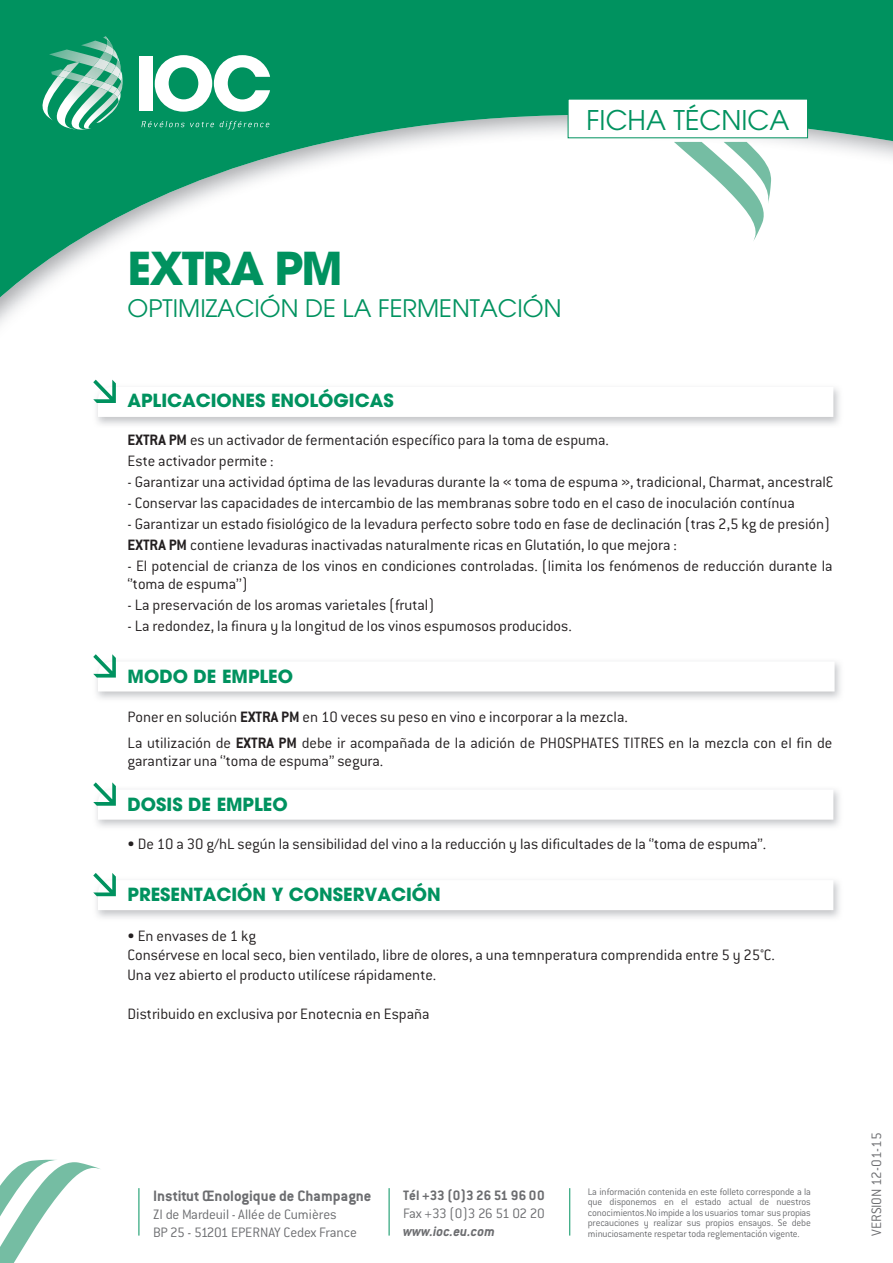
<style>
.page{position:relative;width:893px;height:1263px;background:#fff}
.page>*{position:absolute;margin:0;border:0;box-sizing:border-box;transform-origin:0 0}
.t1{font:700 45px "Avant Garde LT";letter-spacing:-.04em;color:#00925f}
.t2{font:27px "Avant Garde LT";color:#00925f}
.t3{font:24px "Avant Garde LT";color:#00925f}
.t4{font:700 18px "Avant Garde LT";color:#00925f}
.t5{font:300 16.5px/21px "Conduit ITC";color:#231f20}
.t6{font:700 16.5px "Conduit ITC";color:#6c6d70}
.t7{font:300 15px/18px "Conduit ITC";letter-spacing:-.01em;color:#6c6d70}
.t8{font:700 15px "Conduit ITC";color:#6c6d70}
.t9{font:300 15px "Conduit ITC";letter-spacing:-.03em;color:#6c6d70}
.t10{font:italic 700 15px "Conduit ITC";color:#6c6d70}
.t11{font:300 10.5px/10.5px "Conduit ITC";letter-spacing:-.015em;color:#6c6d70;text-align:justify}
.s1{font-weight:700}
</style>
<div class="page">
<svg style="left:0;top:0;width:893px;height:324px"></svg>
<svg style="left:0;top:1160px;width:100px;height:103px"></svg>
<svg style="left:567px;top:98px;width:241px;height:41px"></svg>
<hr style="left:139px;top:1188px;width:1px;height:47px;background:#00925f">
<hr style="left:389px;top:1188px;width:1px;height:47px;background:#00925f">
<hr style="left:569px;top:1188px;width:1px;height:47px;background:#00925f">
<img style="left:49px;top:49px;width:6px;height:13px">
<img style="left:121px;top:75px;width:2px;height:54px">
<img style="left:113px;top:105px;width:8px;height:25px">
<img style="left:55px;top:36px;width:58px;height:94px">
<img style="left:93px;top:58px;width:6px;height:12px">
<img style="left:79px;top:76px;width:17px;height:9px">
<svg style="left:99px;top:36px;width:23px;height:69px;background:#70bba0"></svg>
<img style="left:39px;top:62px;width:40px;height:59px">
<svg style="left:58px;top:70px;width:13px;height:8px"></svg>
<svg style="left:141px;top:121px;width:73px;height:6px"></svg>
<svg style="left:220px;top:121px;width:49px;height:8px"></svg>
<div style="left:139px;top:56px;width:14px;height:55px;background:#fff"></div>
<svg style="left:155px;top:55px;width:115px;height:57px"></svg>
<img style="left:674px;top:142px;width:92px;height:100px">
<img style="left:724px;top:142px;width:47px;height:62px">
<svg style="left:93px;top:380px;width:740px;height:37px"></svg>
<svg style="left:93px;top:654px;width:742px;height:37px"></svg>
<svg style="left:93px;top:782px;width:740px;height:38px"></svg>
<svg style="left:93px;top:873px;width:740px;height:37px"></svg>
<h2 class="t2" style="left:586px;top:104px;width:204px">FICHA TÉCNICA</h2>
<h1 class="t1" style="left:128px;top:239px;width:216px">EXTRA PM</h1>
<h3 class="t3" style="left:128px;top:294px;width:435px">OPTIMIZACIÓN DE LA FERMENTACIÓN</h3>
<p class="t4" style="left:128px;top:389px;width:268px">APLICACIONES ENOLÓGICAS</p>
<p class="t5" style="left:128px;top:430px;width:483px"><span class="s1">EXTRA PM</span> es un activador de fermentación específico para la toma de espuma.<br>Este activador permite :</p>
<p class="t5" style="left:128px;top:472px;width:707px">- Garantizar una actividad óptima de las levaduras durante la « toma de espuma », tradicional, Charmat, ancestral…</p>
<p class="t5" style="left:128px;top:493px;width:669px">- Conservar las capacidades de intercambio de las membranas sobre todo en el caso de inoculación contínua</p>
<p class="t5" style="left:128px;top:514px;width:704px">- Garantizar un estado fisiológico de la levadura perfecto sobre todo en fase de declinación (tras 2,5 kg de presión)<br><span class="s1">EXTRA PM</span> contiene levaduras inactivadas naturalmente ricas en Glutatión, lo que mejora :</p>
<p class="t5" style="left:128px;top:557px;width:706px;line-height:18px">- El potencial de crianza de los vinos en condiciones controladas. (limita los fenómenos de reducción durante la ‘’toma de espuma’’)</p>
<p class="t5" style="left:128px;top:595px;width:308px">- La preservación de los aromas varietales (frutal)</p>
<p class="t5" style="left:128px;top:616px;width:446px">- La redondez, la finura y la longitud de los vinos espumosos producidos.</p>
<p class="t4" style="left:128px;top:664px;width:167px">MODO DE EMPLEO</p>
<p class="t5" style="left:128px;top:704px;width:706px;line-height:25.5px">Poner en solución <span class="s1">EXTRA PM</span> en 10 veces su peso en vino e incorporar a la mezcla.<br>La utilización de <span class="s1">EXTRA PM</span> debe ir acompañada de la adición de PHOSPHATES TITRES en la mezcla con el fin de</p>
<p class="t5" style="left:128px;top:750px;width:257px">garantizar una ‘’toma de espuma’’ segura.</p>
<p class="t4" style="left:128px;top:792px;width:162px">DOSIS DE EMPLEO</p>
<p class="t5" style="left:128px;top:834px;width:640px">• De 10 a 30 g/hL según la sensibilidad del vino a la reducción y las dificultades de la ‘’toma de espuma’’.</p>
<p class="t4" style="left:128px;top:883px;width:315px">PRESENTACIÓN Y CONSERVACIÓN</p>
<p class="t5" style="left:128px;top:926px;width:649px;line-height:19.5px">• En envases de 1 kg<br>Consérvese en local seco, bien ventilado, libre de olores, a una temnperatura comprendida entre 5 y 25°C.<br>Una vez abierto el producto utilícese rápidamente.</p>
<p class="t5" style="left:128px;top:1003px;width:304px">Distribuido en exclusiva por Enotecnia en España</p>
<p class="t6" style="left:153px;top:1186px;width:220px">Institut Œnologique de Champagne</p>
<p class="t7" style="left:153px;top:1205px;width:205px">ZI de Mardeuil - Allée de Cumières<br>BP 25 - 51201 EPERNAY Cedex France</p>
<p class="t8" style="left:403px;top:1186px;width:143px">Tél +33 (0)3 26 51 96 00</p>
<p class="t9" style="left:403px;top:1205px;width:143px">Fax +33 (0)3 26 51 02 20</p>
<p class="t10" style="left:403px;top:1222px;width:93px">www.ioc.eu.com</p>
<p class="t11" style="left:588px;top:1186px;width:224px">La información contenida en este folleto corresponde a la que disponemos en el estado actual de nuestros conocimientos.No impide a los usuarios tomar sus propias precauciones y realizar sus propios ensayos. Se debe minuciosamente respetar toda reglementación vigente.</p>
<p class="t7" style="left:867px;top:1235px;width:104px;rotate:-90deg">VERSION 12-01-15</p>
</div>
